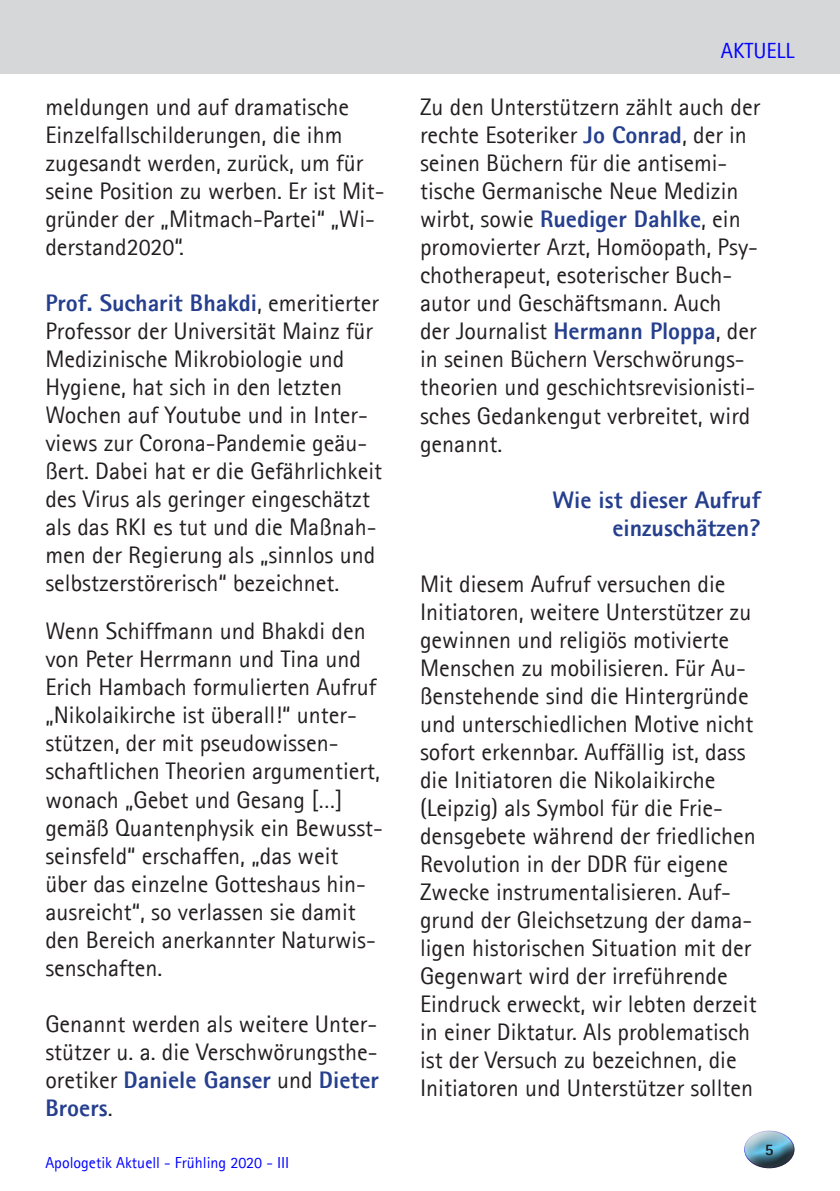
<style>
.page{position:relative;width:840px;height:1191px;background:#fff}
.page>*{position:absolute;margin:0;border:0;box-sizing:border-box;transform-origin:0 0}
.List_Paragraph{font:24px/28px "Agfa Rotis Sans Serif";color:#231f20}
.Body_Text{font:24px/28px "Agfa Rotis Sans Serif";color:#231f20}
.t1{font:800 24px "Agfa Rotis Sans Serif";color:#253f8e}
.t2{font:22px "Agfa Rotis Sans Serif";color:#00f}
.t3{font:16px "Agfa Rotis Sans Serif";color:#00f}
.t4{font:800 16px "Agfa Rotis Sans Serif";color:#231f20}
.s1{font-weight:800;color:#253f8e}
</style>
<div class="page">
<div style="left:729px;top:1126px;width:65px;height:40px;background:#fff;opacity:.75"></div>
<div style="left:734px;top:1136px;width:60px;height:32px;background:#231f20;opacity:.75"></div>
<div style="left:0;top:0;width:839px;height:74px;background:#d6d7d9"></div>
<p class="List_Paragraph" style="left:45px;top:93px;width:340px">meldungen und auf dramatische<br>Einzelfallschilderungen, die ihm zugesandt werden, zurück, um für seine Position zu werben. Er ist Mit&shy;gründer der „Mitmach-Partei“ „Wi&shy;derstand2020“.</p>
<p class="List_Paragraph" style="left:45px;top:289px;width:338px"><span class="s1">Prof. Sucharit Bhakdi</span>, emeritierter Professor der Universität Mainz für Medizinische Mikrobiologie und Hygiene, hat sich in den letzten Wochen auf Youtube und in Inter&shy;views zur Corona-Pandemie geäu&shy;ßert. Dabei hat er die Gefährlichkeit des Virus als geringer eingeschätzt als das RKI es tut und die Maßnah&shy;men der Regierung als „sinnlos und selbstzerstörerisch“ bezeichnet.</p>
<p class="List_Paragraph" style="left:45px;top:617px;width:339px">Wenn Schiffmann und Bhakdi den von Peter Herrmann und Tina und<br>Erich Hambach formulierten Aufruf „Nikolaikirche ist überall!“ unter&shy;stützen, der mit pseudowissen&shy;schaftlichen Theorien argumentiert, wonach „Gebet und Gesang […] gemäß Quantenphysik ein Bewusst&shy;seinsfeld“ erschaffen, „das weit über das einzelne Gotteshaus hin&shy;ausreicht“, so verlassen sie damit den Bereich anerkannter Naturwis&shy;senschaften.</p>
<p class="List_Paragraph" style="left:45px;top:1009px;width:335px;text-align:justify">Genannt werden als weitere Unter&shy;stützer u. a. die Verschwörungsthe&shy;oretiker <span class="s1">Daniele Ganser</span> und <span class="s1">Dieter Broers</span>.</p>
<p class="t3" style="left:45px;top:1153px;width:245px">Apologetik Aktuell - Frühling 2020 - III</p>
<p class="t2" style="left:720px;top:37px;width:75px">AKTUELL</p>
<p class="List_Paragraph" style="left:420px;top:93px;width:341px">Zu den Unterstützern zählt auch der rechte Esoteriker <span class="s1">Jo Conrad</span>, der in seinen Büchern für die antisemi&shy;tische Germanische Neue Medizin wirbt, sowie <span class="s1">Ruediger Dahlke</span>, ein promovierter Arzt, Homöopath, Psy&shy;chotherapeut, esoterischer Buch&shy;autor und Geschäftsmann. Auch<br>der Journalist <span class="s1">Hermann Ploppa</span>, der in seinen Büchern Verschwörungs&shy;theorien und geschichtsrevisionisti&shy;sches Gedankengut verbreitet, wird genannt.</p>
<p class="t1" style="left:552px;top:484px;width:209px">Wie ist dieser Aufruf</p>
<p class="t1" style="left:612px;top:512px;width:150px">einzuschätzen?</p>
<p class="Body_Text" style="left:420px;top:569px;width:338px">Mit diesem Aufruf versuchen die Initiatoren, weitere Unterstützer zu gewinnen und religiös motivierte Menschen zu mobilisieren. Für Au&shy;ßenstehende sind die Hintergründe und unterschiedlichen Motive nicht sofort erkennbar. Auffällig ist, dass die Initiatoren die Nikolaikirche (Leipzig) als Symbol für die Frie&shy;densgebete während der friedlichen Revolution in der DDR für eigene Zwecke instrumentalisieren. Auf&shy;grund der Gleichsetzung der dama&shy;ligen historischen Situation mit der Gegenwart wird der irreführende Eindruck erweckt, wir lebten derzeit in einer Diktatur. Als problematisch ist der Versuch zu bezeichnen, die Initiatoren und Unterstützer sollten</p>
<p class="t4" style="left:764px;top:1139px;width:10px">5</p>
</div>
